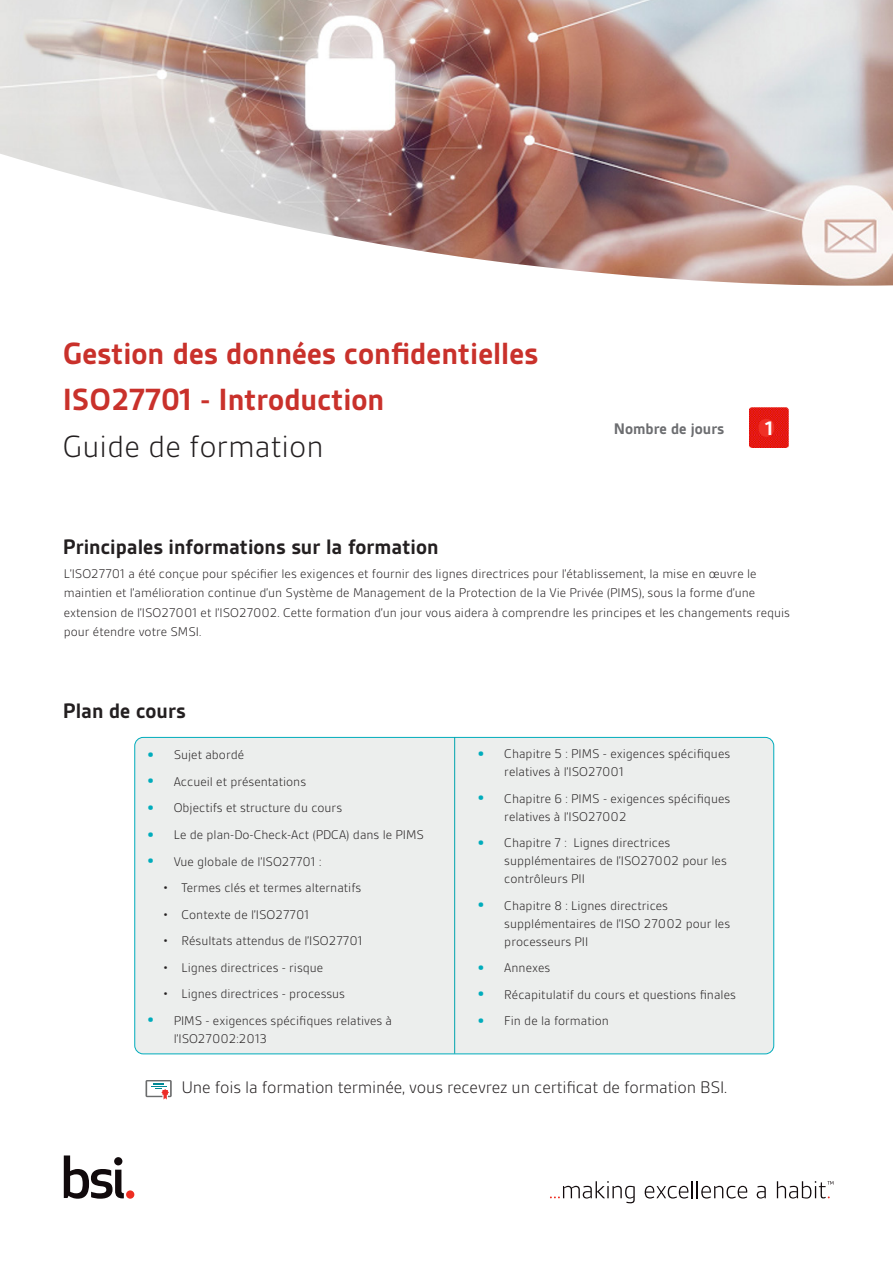
<style>
.page{position:relative;width:893px;height:1263px;background:#fff}
.page>*{position:absolute;margin:0;border:0;box-sizing:border-box;transform-origin:0 0}
.BSI_body_copy{font:700 33px/46.5px "BSI Gesta";color:#c9312b}
.BSI_body_copy-2{font:700 22.5px "BSI Gesta";color:#231f20}
.BSI_body_copy-3{font:700 21px "BSI Gesta";color:#fff}
.BSI_body_copy-4{font:300 18px "BSI Gesta";letter-spacing:-.01em;color:#231f20}
.BSI_body_copy-5{font:700 16.5px "BSI Gesta";color:#6c6d70}
.BSI_body_copy-6{font:300 13.5px/18px "BSI Gesta";color:#231f20}
.Bullet_list{font:300 13.5px "BSI Gesta";color:#231f20}
.s1{font-weight:300;color:#231f20}
.s2{font-weight:700;font-size:19.5px;color:#00acbc}
</style>
<div class="page">
<svg style="left:550px;top:1181px;width:85px;height:22px"></svg>
<svg style="left:645px;top:1181px;width:102px;height:17px"></svg>
<svg style="left:757px;top:1186px;width:9px;height:12px"></svg>
<svg style="left:777px;top:1181px;width:56px;height:17px"></svg>
<img style="left:0;top:0;width:893px;height:286px">
<div style="left:135px;top:737px;width:639px;height:317px;background:#eceeed;border-radius:9px"></div>
<svg style="left:64px;top:1155px;width:60px;height:44px"></svg>
<div style="left:126px;top:1190px;width:8px;height:9px;background:#ee2e22;border-radius:50%"></div>
<img style="left:750px;top:407px;width:39px;height:41px">
<div style="left:759px;top:419px;width:15px;height:18px;background:#ef3026;border-radius:8px"></div>
<hr style="left:454px;top:737px;width:1px;height:316px;background:#00a3ad">
<svg style="left:146px;top:1080px;width:26px;height:19px"></svg>
<p class="BSI_body_copy" style="left:63px;top:330px;width:477px">Gestion des données confidentielles<br>ISO27701 - Introduction<br><span class="s1">Guide de formation</span></p>
<p class="BSI_body_copy-2" style="left:63px;top:535px;width:377px">Principales informations sur la formation</p>
<p class="BSI_body_copy-5" style="left:614px;top:420px;width:112px">Nombre de jours</p>
<p class="BSI_body_copy-3" style="left:765px;top:417px;width:9px">1</p>
<p class="BSI_body_copy-6" style="left:64px;top:564px;width:728px;line-height:19.5px">L’ISO27701 a été conçue pour spécifier les exigences et fournir des lignes directrices pour l’établissement, la mise en œuvre le maintien et l’amélioration continue d’un Système de Management de la Protection de la Vie Privée (PIMS), sous la forme d’une extension de l’ISO27001 et l’ISO27002. Cette formation d’un jour vous aidera à comprendre les principes et les changements requis pour étendre votre SMSI.</p>
<p class="BSI_body_copy-2" style="left:63px;top:699px;width:124px">Plan de cours</p>
<p class="BSI_body_copy-6" style="left:147px;top:746px;width:99px"><span class="s2">•</span> Sujet abordé</p>
<p class="BSI_body_copy-6" style="left:147px;top:773px;width:161px"><span class="s2">•</span> Accueil et présentations</p>
<p class="BSI_body_copy-6" style="left:147px;top:799px;width:197px"><span class="s2">•</span> Objectifs et structure du cours</p>
<p class="BSI_body_copy-6" style="left:147px;top:826px;width:279px"><span class="s2">•</span> Le de plan-Do-Check-Act (PDCA) dans le PIMS</p>
<p class="BSI_body_copy-6" style="left:147px;top:852px;width:176px"><span class="s2">•</span> Vue globale de l’ISO27701 :</p>
<p class="Bullet_list" style="left:163px;top:881px;width:200px">• Termes clés et termes alternatifs</p>
<p class="Bullet_list" style="left:163px;top:907px;width:148px">• Contexte de l’ISO27701</p>
<p class="Bullet_list" style="left:163px;top:934px;width:201px">• Résultats attendus de l’ISO27701</p>
<p class="Bullet_list" style="left:163px;top:960px;width:162px">• Lignes directrices - risque</p>
<p class="Bullet_list" style="left:163px;top:987px;width:183px">• Lignes directrices - processus</p>
<p class="BSI_body_copy-6" style="left:174px;top:1011px;width:220px;text-indent:-27px"><span class="s2">•</span> PIMS - exigences spécifiques relatives à l’ISO27002:2013</p>
<p class="BSI_body_copy-6" style="left:504px;top:745px;width:227px;text-indent:-27px"><span class="s2">•</span> Chapitre 5 : PIMS - exigences spécifiques relatives à l’ISO27001</p>
<p class="BSI_body_copy-6" style="left:504px;top:790px;width:227px;text-indent:-27px"><span class="s2">•</span> Chapitre 6 : PIMS - exigences spécifiques relatives à l’ISO27002</p>
<p class="BSI_body_copy-6" style="left:504px;top:834px;width:224px;text-indent:-27px"><span class="s2">•</span> Chapitre 7 : Lignes directrices supplémentaires de l’ISO27002 pour les contrôleurs PII</p>
<p class="BSI_body_copy-6" style="left:504px;top:897px;width:227px;text-indent:-27px"><span class="s2">•</span> Chapitre 8 : Lignes directrices supplémentaires de l’ISO 27002 pour les processeurs PII</p>
<p class="BSI_body_copy-6" style="left:477px;top:959px;width:75px"><span class="s2">•</span> Annexes</p>
<p class="BSI_body_copy-6" style="left:477px;top:986px;width:260px"><span class="s2">•</span> Récapitulatif du cours et questions finales</p>
<p class="BSI_body_copy-6" style="left:477px;top:1012px;width:133px"><span class="s2">•</span> Fin de la formation</p>
<p class="BSI_body_copy-4" style="left:181px;top:1077px;width:547px">Une fois la formation terminée, vous recevrez un certificat de formation BSI.</p>
</div>
